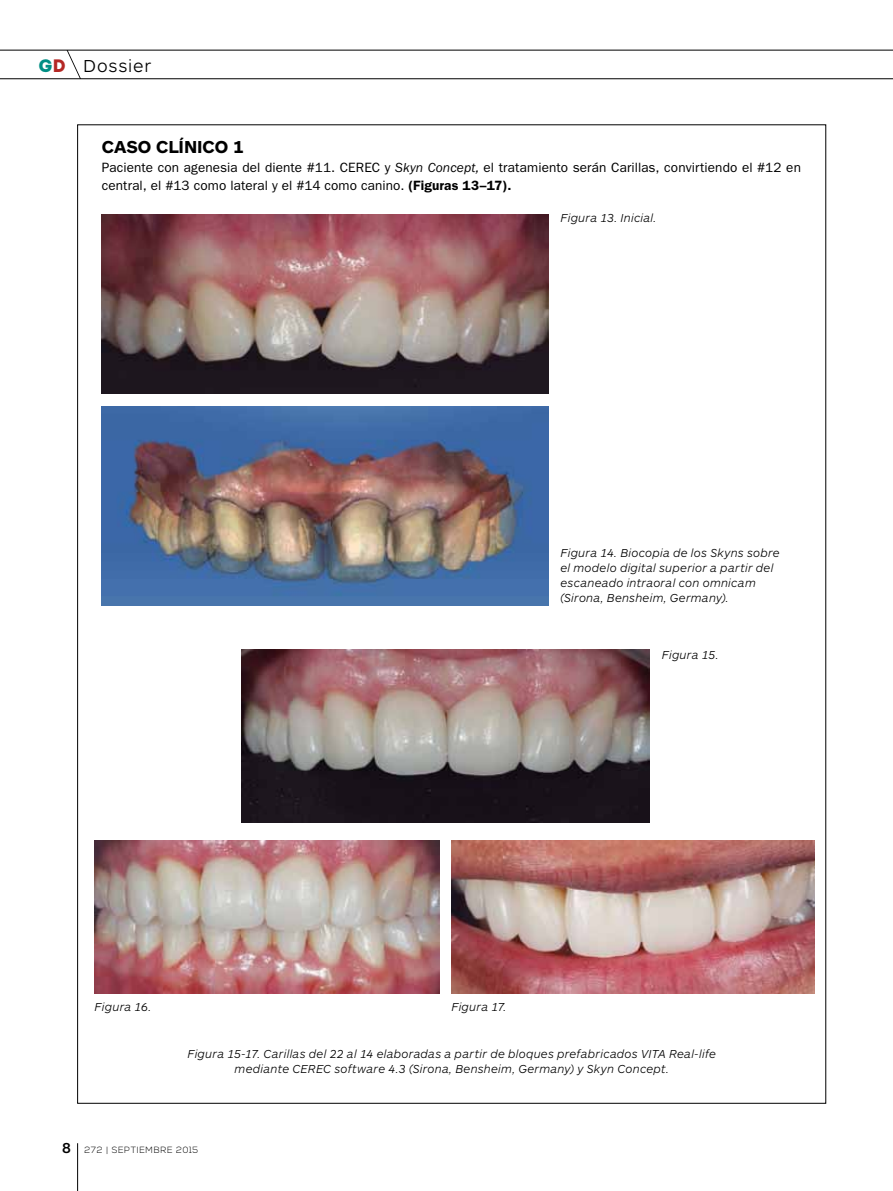
<style>
.page{position:relative;width:893px;height:1191px;background:#fff}
.page>*{position:absolute;margin:0;border:0;box-sizing:border-box;transform-origin:0 0}
.t1{font:700 18px "ARS Maquette Pro";letter-spacing:-.005em;color:#000}
.t2{font:300 18px "ARS Maquette Pro";letter-spacing:.045em;color:#000}
.t3{font:13.5px/18.1px "ITC Franklin Gothic Std";letter-spacing:.005em;color:#000}
.t4{font:italic 300 12px/15px "ARS Maquette Pro";letter-spacing:.015em;color:#000}
.t5{font:300 9px "Nexa";letter-spacing:.07em;color:#000}
.s1{font-family:"Intro";font-weight:400;color:#008e84}
.s2{font-family:"Intro";font-weight:400;color:#b42724}
.s3{font-style:italic}
.s4{font-weight:600}
.s5{font-family:"ARS Maquette Pro";font-weight:500;font-size:15px}
</style>
<div class="page">
<hr style="left:77px;top:1143px;width:1px;height:48px;background:#000">
<svg style="left:0;top:50px;width:893px;height:29px"></svg>
<img style="left:102px;top:214px;width:447px;height:180px">
<img style="left:102px;top:407px;width:447px;height:198px">
<img style="left:241px;top:649px;width:409px;height:173px">
<img style="left:95px;top:840px;width:345px;height:154px">
<img style="left:451px;top:840px;width:363px;height:154px">
<h1 class="t2" style="left:38px;top:54px;width:114px"><span class="s1">g</span><span class="s2">d</span> Dossier</h1>
<h1 class="t1" style="left:102px;top:135px;width:94px">CASO CLÍNICO</h1>
<h1 class="t1" style="left:233px;top:135px;width:12px">1</h1>
<p class="t3" style="left:102px;top:158px;width:701px">Paciente con agenesia del diente #11. CEREC y <span class="s3">Skyn Concept,</span> el tratamiento serán Carillas, convirtiendo el #12 en central, el #13 como lateral y el #14 como canino. <span class="s4">(Figuras 13–17).</span></p>
<p class="t4" style="left:560px;top:210px;width:97px">Figura 13. Inicial.</p>
<p class="t4" style="left:560px;top:545px;width:221px">Figura 14. Biocopia de los Skyns sobre el modelo digital superior a partir del escaneado intraoral con omnicam (Sirona, Bensheim, Germany).</p>
<p class="t4" style="left:662px;top:647px;width:58px">Figura 15.</p>
<p class="t4" style="left:95px;top:998px;width:58px">Figura 16.</p>
<p class="t4" style="left:451px;top:998px;width:57px">Figura 17.</p>
<p class="t4" style="left:187px;top:1045px;width:530px;text-align:center">Figura 15-17. Carillas del 22 al 14 elaboradas a partir de bloques prefabricados VITA Real-life mediante CEREC software 4.3 (Sirona, Bensheim, Germany) y Skyn Concept.</p>
<p class="t5" style="left:62px;top:1144px;width:138px"><span class="s5">8</span> 272 | SEPTIEMBRE 2015</p>
</div>
